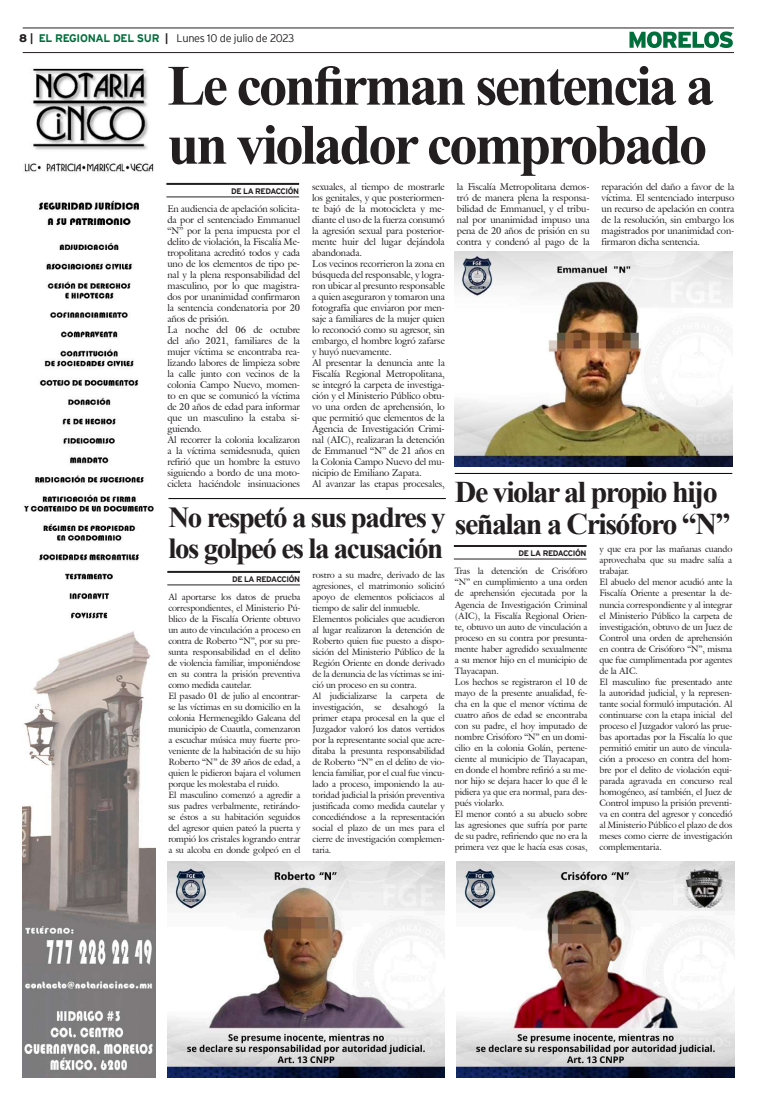
<style>
.page{position:relative;width:757px;height:1106px;background:#fff}
.page>*{position:absolute;margin:0;border:0;box-sizing:border-box;transform-origin:0 0}
.t1{font:700 57px/59px "Times New Roman";letter-spacing:-.05em;color:#231f20}
.t2{font:700 30px/32px "Times New Roman";letter-spacing:-.05em;color:#231f20}
.t3{font:700 29px/31px "Times New Roman";letter-spacing:-.05em;color:#231f20}
.t4{font:300 11px "Interstate";letter-spacing:-.025em;color:#231f20}
.t5{font:9.5px/11px "Galliard IT Cby BT";letter-spacing:-.01em;color:#231f20}
.t6{font:9px/11px "Galliard IT Cby BT";letter-spacing:-.01em;color:#231f20}
.t7{font:700 8px "Interstate";letter-spacing:-.05em;color:#231f20}
.s1{font-weight:900}
.s2{font-weight:700}
.s3{font-weight:700;color:#006f3c}
</style>
<div class="page">
<hr style="left:23px;top:28px;width:711px;height:1px;background:#231f20">
<hr style="left:23px;top:52px;width:711px;height:1px;background:#231f20">
<svg style="left:629px;top:31px;width:104px;height:17px"></svg>
<img style="left:23px;top:68px;width:132px;height:1009px">
<hr style="left:166px;top:183px;width:133px;height:2px;background:#231f20">
<hr style="left:166px;top:196px;width:133px;height:1px;background:#231f20">
<img style="left:455px;top:251px;width:277px;height:216px">
<hr style="left:167px;top:571px;width:133px;height:2px;background:#231f20">
<hr style="left:167px;top:584px;width:133px;height:1px;background:#231f20">
<img style="left:167px;top:861px;width:278px;height:216px">
<hr style="left:168px;top:498px;width:278px;height:1px;background:#000">
<hr style="left:455px;top:473px;width:277px;height:1px;background:#000">
<hr style="left:454px;top:545px;width:132px;height:2px;background:#231f20">
<hr style="left:454px;top:558px;width:132px;height:1px;background:#231f20">
<img style="left:457px;top:861px;width:277px;height:216px">
<p class="t4" style="left:19px;top:32px;width:277px"><span class="s1">8</span> <span class="s2">|</span> <span class="s3">EL REGIONAL DEL SUR</span> <span class="s2">|</span> Lunes 10 de julio de 2023</p>
<h1 class="t1" style="left:167px;top:54px;width:548px">Le confirman sentencia a un violador comprobado</h1>
<p class="t7" style="left:231px;top:186px;width:69px">DE LA REDACCIÓN</p>
<p class="t5" style="left:457px;top:181px;width:134px;text-align:justify">la Fiscalía Metropolitana demos&shy;tró de manera plena la responsa&shy;bilidad de Emmanuel, y el tribu&shy;nal por unanimidad impuso una pena de 20 años de prisión en su contra y condenó al pago de la</p>
<p class="t5" style="left:601px;top:181px;width:134px;text-align:justify">reparación del daño a favor de la víctima. El sentenciado interpuso un recurso de apelación en contra de la resolución, sin embargo los magistrados por unanimidad con&shy;firmaron dicha sentencia.</p>
<p class="t5" style="left:312px;top:181px;width:134px">sexuales, al tiempo de mostrarle los genitales, y que posteriormen&shy;te bajó de la motocicleta y me&shy;diante el uso de la fuerza consumó la agresión sexual para posterior&shy;mente huir del lugar dejándola abandonada.<br>Los vecinos recorrieron la zona en búsqueda del responsable, y logra&shy;ron ubicar al presunto responsable a quien aseguraron y tomaron una fotografía que enviaron por men&shy;saje a familiares de la mujer quien lo reconoció como su agresor, sin embargo, el hombre logró zafarse y huyó nuevamente.<br>Al presentar la denuncia ante la<br>Fiscalía Regional Metropolitana, se integró la carpeta de investiga&shy;ción y el Ministerio Público obtu&shy;vo una orden de aprehensión, lo que permitió que elementos de la<br>Agencia de Investigación Crimi&shy;nal (AIC), realizaran la detención de Emmanuel “N” de 21 años en la Colonia Campo Nuevo del mu&shy;nicipio de Emiliano Zapata.<br>Al avanzar las etapas procesales,</p>
<p class="t5" style="left:167px;top:203px;width:134px">En audiencia de apelación solicita&shy;da por el sentenciado Emmanuel “N” por la pena impuesta por el delito de violación, la Fiscalía Me&shy;tropolitana acreditó todos y cada uno de los elementos de tipo pe&shy;nal y la plena responsabilidad del masculino, por lo que magistra&shy;dos por unanimidad confirmaron la sentencia condenatoria por 20 años de prisión.<br>La noche del 06 de octubre del año 2021, familiares de la mujer víctima se encontraba rea&shy;lizando labores de limpieza sobre la calle junto con vecinos de la colonia Campo Nuevo, momen&shy;to en que se comunicó la víctima de 20 años de edad para informar que un masculino la estaba si&shy;guiendo.<br>Al recorrer la colonia localizaron a la víctima semidesnuda, quien refirió que un hombre la estuvo siguiendo a bordo de una moto&shy;cicleta haciéndole insinuaciones</p>
<h2 class="t2" style="left:455px;top:475px;width:277px">De violar al propio hijo señalan a Crisóforo “N”</h2>
<p class="t7" style="left:519px;top:548px;width:69px">DE LA REDACCIÓN</p>
<h3 class="t3" style="left:168px;top:500px;width:279px">No respetó a sus padres y los golpeó es la acusación</h3>
<p class="t7" style="left:232px;top:574px;width:69px">DE LA REDACCIÓN</p>
<p class="t6" style="left:599px;top:544px;width:134px">y que era por las mañanas cuando aprovechaba que su madre salía a trabajar.<br>El abuelo del menor acudió ante la<br>Fiscalía Oriente a presentar la de&shy;nuncia correspondiente y al integrar el Ministerio Público la carpeta de investigación, obtuvo de un Juez de<br>Control una orden de aprehensión en contra de Crisóforo “N”, misma que fue cumplimentada por agentes de la AIC.<br>El masculino fue presentado ante la autoridad judicial, y la represen&shy;tante social formuló imputación. Al continuarse con la etapa inicial del proceso el Juzgador valoró las prue&shy;bas aportadas por la Fiscalía lo que permitió emitir un auto de vincula&shy;ción a proceso en contra del hom&shy;bre por el delito de violación equi&shy;parada agravada en concurso real homogéneo, así también, el Juez de<br>Control impuso la prisión preventi&shy;va en contra del agresor y concedió al Ministerio Público el plazo de dos meses como cierre de investigación complementaria.</p>
<p class="t6" style="left:313px;top:569px;width:134px">rostro a su madre, derivado de las agresiones, el matrimonio solicitó apoyo de elementos policiacos al tiempo de salir del inmueble.<br>Elementos policiales que acudieron al lugar realizaron la detención de Roberto quien fue puesto a dispo&shy;sición del Ministerio Público de la Región Oriente en donde derivado de la denuncia de las víctimas se ini&shy;ció un proceso en su contra.<br>Al judicializarse la carpeta de investigación, se desahogó la primer etapa procesal en la que el Juzgador valoró los datos vertidos por la representante social que acre&shy;ditaba la presunta responsabilidad de Roberto “N” en el delito de vio&shy;lencia familiar, por el cual fue vincu&shy;lado a proceso, imponiendo la au&shy;toridad judicial la prisión preventiva justificada como medida cautelar y concediéndose a la representación social el plazo de un mes para el cierre de investigación complemen&shy;taria.</p>
<p class="t6" style="left:455px;top:566px;width:134px">Tras la detención de Crisóforo “N” en cumplimiento a una orden de aprehensión ejecutada por la<br>Agencia de Investigación Criminal (AIC), la Fiscalía Regional Orien&shy;te, obtuvo un auto de vinculación a proceso en su contra por presunta&shy;mente haber agredido sexualmente a su menor hijo en el municipio de<br>Tlayacapan.<br>Los hechos se registraron el 10 de mayo de la presente anualidad, fe&shy;cha en la que el menor víctima de cuatro años de edad se encontraba con su padre, el hoy imputado de nombre Crisóforo “N” en un domi&shy;cilio en la colonia Golán, pertene&shy;ciente al municipio de Tlayacapan, en donde el hombre refirió a su me&shy;nor hijo se dejara hacer lo que él le pidiera ya que era normal, para des&shy;pués violarlo.<br>El menor contó a su abuelo sobre las agresiones que sufría por parte de su padre, refiriendo que no era la primera vez que le hacía esas cosas,</p>
<p class="t6" style="left:168px;top:591px;width:134px">Al aportarse los datos de prueba correspondientes, el Ministerio Pú&shy;blico de la Fiscalía Oriente obtuvo un auto de vinculación a proceso en contra de Roberto “N”, por su pre&shy;sunta responsabilidad en el delito de violencia familiar, imponiéndose en su contra la prisión preventiva como medida cautelar.<br>El pasado 01 de julio al encontrar&shy;se las víctimas en su domicilio en la colonia Hermenegildo Galeana del municipio de Cuautla, comenzaron a escuchar música muy fuerte pro&shy;veniente de la habitación de su hijo Roberto “N” de 39 años de edad, a quien le pidieron bajara el volumen porque les molestaba el ruido.<br>El masculino comenzó a agredir a sus padres verbalmente, retirándo&shy;se éstos a su habitación seguidos del agresor quien pateó la puerta y rompió los cristales logrando entrar a su alcoba en donde golpeó en el</p>
</div>
